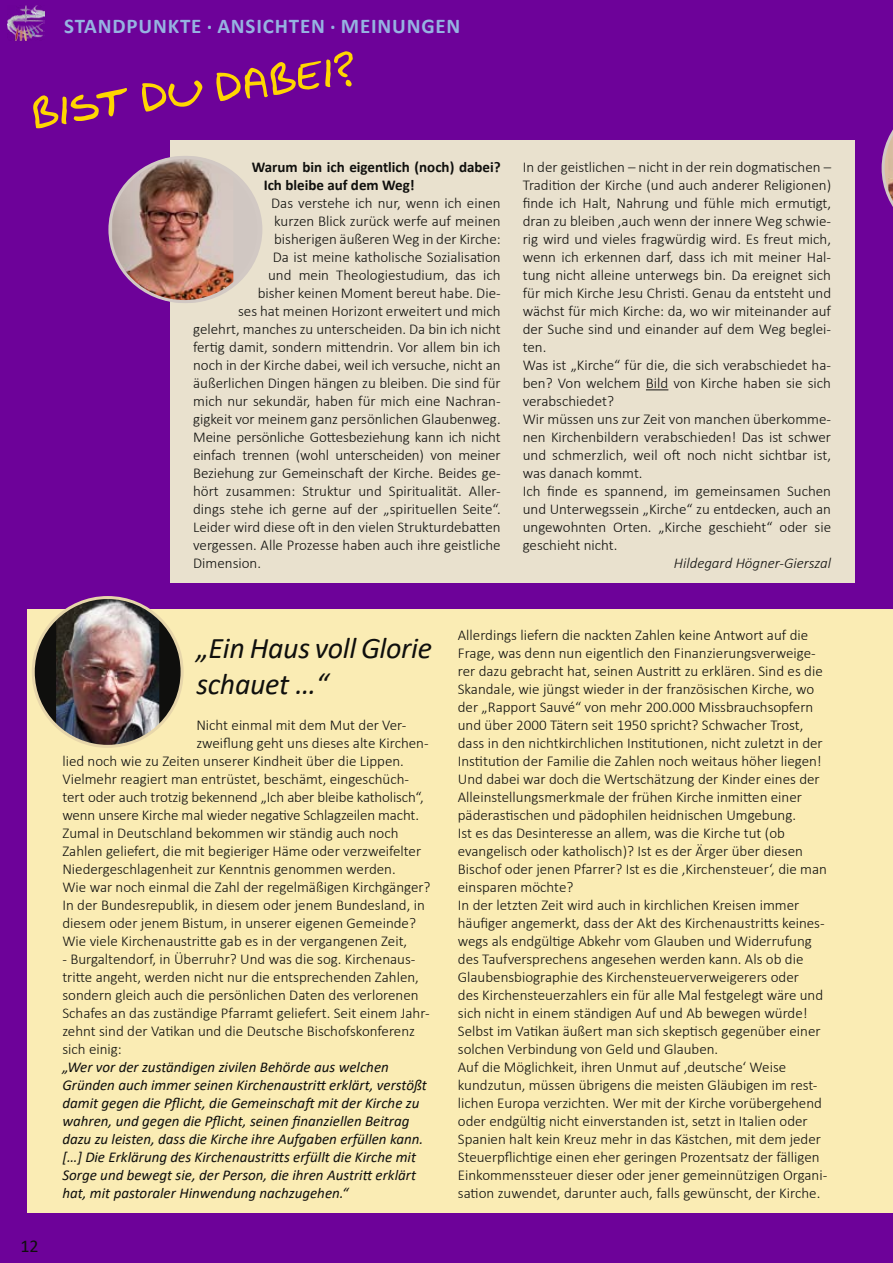
<style>
.page{position:relative;width:893px;height:1263px;background:#6d0299}
.page>*{position:absolute;margin:0;border:0;box-sizing:border-box;transform-origin:0 0}
.t1{font:45px "Biko Normal";color:#ffd600}
.t2{font:italic 30px/36px "Calibri";letter-spacing:-.01em;color:#0f0f0d}
.t3{font:700 21px "Calibri";letter-spacing:.04em;color:#96b3e1}
.t4{font:18px "Calibri";color:#0f0f0d}
.t5{font:300 15px/18px "Calibri";color:#0f0f0d}
.t6{font:italic 15px/18px "Calibri";color:#0f0f0d}
.t7{font:700 15px/18px "Calibri";color:#0f0f0d}
.t8{font:italic 300 15px "Calibri";color:#0f0f0d}
</style>
<div class="page">
<img style="left:7px;top:6px;width:38px;height:34px">
<div style="left:28px;top:609px;width:865px;height:604px;background:#faecb4"></div>
<div style="left:170px;top:140px;width:684px;height:442px;background:#e9e1ce"></div>
<svg style="left:646px;top:389px;width:22px;height:1px"></svg>
<div style="left:110px;top:157px;width:149px;height:145px;background:#d0c7c2;border-radius:50%"></div>
<img style="left:112px;top:157px;width:121px;height:145px">
<div style="left:108px;top:156px;width:152px;height:147px;border:3px solid #d2c9c4;border-radius:50%"></div>
<svg style="left:882px;top:129px;width:11px;height:78px"></svg>
<div style="left:33px;top:597px;width:149px;height:149px;background:#0f0f0d;border-radius:50%"></div>
<img style="left:56px;top:597px;width:103px;height:147px">
<div style="left:32px;top:596px;width:152px;height:152px;border:3px solid #e7d6aa;border-radius:50%"></div>
<h3 class="t3" style="left:64px;top:12px;width:62px">Standpu</h3>
<h3 class="t3" style="left:153px;top:12px;width:309px">nkte . Ansichten . Meinungen</h3>
<h1 class="t1" style="left:29px;top:91px;width:330px;rotate:-8deg">Bist Du dabei?</h1>
<p class="t7" style="left:264px;top:158px;width:239px;text-indent:-12px">Warum bin ich eigentlich (noch) dabei?<br>Ich bleibe auf dem Weg!</p>
<p class="t5" style="left:271px;top:194px;width:231px">Das verstehe ich nur, wenn ich einen</p>
<p class="t5" style="left:274px;top:212px;width:228px">kurzen Blick zurück werfe auf meinen</p>
<p class="t5" style="left:274px;top:230px;width:228px">bisherigen äußeren Weg in der Kirche:</p>
<p class="t5" style="left:273px;top:248px;width:230px">Da ist meine katholische Sozialisation</p>
<p class="t5" style="left:268px;top:266px;width:234px">und mein Theologiestudium, das ich</p>
<p class="t5" style="left:258px;top:284px;width:244px">bisher keinen Moment bereut habe. Die-</p>
<p class="t5" style="left:238px;top:302px;width:264px">ses hat meinen Horizont erweitert und mich</p>
<p class="t5" style="left:193px;top:320px;width:309px">gelehrt, manches zu unterscheiden. Da bin ich nicht</p>
<p class="t5" style="left:193px;top:338px;width:309px">fertig damit, sondern mittendrin. Vor allem bin ich</p>
<p class="t5" style="left:193px;top:356px;width:309px">noch in der Kirche dabei, weil ich versuche, nicht an</p>
<p class="t5" style="left:193px;top:374px;width:309px">äußerlichen Dingen hängen zu bleiben. Die sind für</p>
<p class="t5" style="left:193px;top:392px;width:309px">mich nur sekundär, haben für mich eine Nachran-</p>
<p class="t5" style="left:193px;top:410px;width:309px">gigkeit vor meinem ganz persönlichen Glaubenweg.</p>
<p class="t5" style="left:193px;top:428px;width:309px">Meine persönliche Gottesbeziehung kann ich nicht</p>
<p class="t5" style="left:193px;top:446px;width:309px">einfach trennen (wohl unterscheiden) von meiner</p>
<p class="t5" style="left:193px;top:464px;width:309px">Beziehung zur Gemeinschaft der Kirche. Beides ge-</p>
<p class="t5" style="left:193px;top:482px;width:309px">hört zusammen: Struktur und Spiritualität. Aller-</p>
<p class="t5" style="left:193px;top:500px;width:309px">dings stehe ich gerne auf der „spirituellen Seite“.</p>
<p class="t5" style="left:193px;top:518px;width:309px">Leider wird diese oft in den vielen Strukturdebatten</p>
<p class="t5" style="left:193px;top:536px;width:309px">vergessen. Alle Prozesse haben auch ihre geistliche</p>
<p class="t5" style="left:193px;top:554px;width:69px">Dimension.</p>
<p class="t5" style="left:523px;top:158px;width:310px">I n der geistlichen – nicht in der rein dogmatischen – Tradition der Kirche (und auch anderer Religionen) finde ich Halt, Nahrung und fühle mich ermutigt, dran zu bleiben ,auch wenn der innere Weg schwie&shy;rig wird und vieles fragwürdig wird. Es freut mich, wenn ich erkennen darf, dass ich mit meiner Hal&shy;tung nicht alleine unterwegs bin. Da ereignet sich für mich Kirche Jesu Christi. Genau da entsteht und wächst für mich Kirche: da, wo wir miteinander auf der Suche sind und einander auf dem Weg beglei&shy;ten.<br>Was ist „Kirche“ für die, die sich verabschiedet ha&shy;ben? Von welchem Bild von Kirche haben sie sich verabschiedet?<br>Wir müssen uns zur Zeit von manchen überkomme&shy;nen Kirchenbildern verabschieden! Das ist schwer und schmerzlich, weil oft noch nicht sichtbar ist, was danach kommt.<br>Ich finde es spannend, im gemeinsamen Suchen und U nterwegssein „Kirche“ zu entdecken, auch an ungewohnten Orten. „Kirche geschieht“ oder sie geschieht nicht.</p>
<p class="t8" style="left:674px;top:554px;width:159px">Hildegard Högner-Gierszal</p>
<p class="t4" style="left:21px;top:1233px;width:20px">12</p>
<h2 class="t2" style="left:196px;top:629px;width:237px">„Ein Haus voll Glorie schauet …“</h2>
<p class="t5" style="left:196px;top:716px;width:212px">N icht einmal mit dem M ut der Ver-</p>
<p class="t5" style="left:196px;top:734px;width:234px">zweiflung geht uns dieses alte Kirchen-</p>
<p class="t5" style="left:62px;top:752px;width:343px">lied noch wie zu Zeiten unserer Kindheit über die Lippen.</p>
<p class="t5" style="left:62px;top:770px;width:348px">Vielmehr reagiert man entrüstet, beschämt, eingeschüch-</p>
<p class="t5" style="left:62px;top:788px;width:363px">tert oder auch trotzig bekennend „Ich aber bleibe katholisch“,</p>
<p class="t5" style="left:62px;top:806px;width:358px">wenn unsere Kirche mal wieder negative Schlagzeilen macht.</p>
<p class="t5" style="left:62px;top:824px;width:338px">Zumal in Deutschland bekommen wir ständig auch noch</p>
<p class="t5" style="left:62px;top:842px;width:360px">Zahlen geliefert, die mit begieriger Häme oder verzweifelter</p>
<p class="t5" style="left:62px;top:860px;width:335px">N iedergeschlagenheit zur Kenntnis genommen werden.</p>
<p class="t5" style="left:62px;top:878px;width:370px">Wie war noch einmal die Zahl der regelmäßigen Kirchgänger?</p>
<p class="t5" style="left:62px;top:896px;width:364px">I n der Bundesrepublik, in diesem oder jenem Bundesland, in</p>
<p class="t5" style="left:62px;top:914px;width:355px">diesem oder jenem Bistum, in unserer eigenen Gemeinde?</p>
<p class="t5" style="left:62px;top:932px;width:346px">Wie viele Kirchenaustritte gab es in der vergangenen Zeit,</p>
<p class="t5" style="left:62px;top:950px;width:369px">- Burgaltendorf, in Ü berruhr? U nd was die sog. Kirchenaus&shy;tritte angeht, werden nicht nur die entsprechenden Zahlen, sondern gleich auch die persönlichen Daten des verlorenen Schafes an das zuständige Pfarramt geliefert. Seit einem Jahr&shy;zehnt sind der Vatikan und die Deutsche Bischofskonferenz sich einig:</p>
<p class="t6" style="left:62px;top:1057px;width:366px">„Wer vor der zuständigen zivilen Behörde aus welchen Gründen auch immer seinen Kirchenaustritt erklärt, verstößt damit gegen die Pflicht, die Gemeinschaft mit der Kirche zu wahren, und gegen die Pflicht, seinen finanziellen Beitrag dazu zu leisten, dass die Kirche ihre Aufgaben erfüllen kann. […] Die Erklärung des Kirchenaustritts erfüllt die Kirche mit Sorge und bewegt sie, der Person, die ihren Austritt erklärt hat, mit pastoraler Hinwendung nachzugehen.“</p>
<p class="t5" style="left:458px;top:626px;width:371px">Allerdings liefern die nackten Zahlen keine Antwort auf die Frage, was denn nun eigentlich den Finanzierungsverweige&shy;rer dazu gebracht hat, seinen Austritt zu erklären. Sind es die Skandale, wie jüngst wieder in der französischen Kirche, wo der „Rapport Sauvé“ von mehr 200.000 M issbrauchsopfern und über 2000 Tätern seit 1950 spricht? Schwacher Trost, dass in den nichtkirchlichen I nstitutionen, nicht zuletzt in der I nstitution der Familie die Zahlen noch weitaus höher liegen!<br>U nd dabei war doch die Wertschätzung der Kinder eines der Alleinstellungsmerkmale der frühen Kirche inmitten einer päderastischen und pädophilen heidnischen U mgebung.<br>Ist es das Desinteresse an allem, was die Kirche tut (ob evangelisch oder katholisch)? Ist es der Ärger über diesen Bischof oder jenen Pfarrer? Ist es die ‚Kirchensteuer‘, die man einsparen möchte?<br>I n der letzten Zeit wird auch in kirchlichen Kreisen immer häufiger angemerkt, dass der Akt des Kirchenaustritts keines&shy;wegs als endgültige Abkehr vom Glauben und Widerrufung des Taufversprechens angesehen werden kann. Als ob die Glaubensbiographie des Kirchensteuerverweigerers oder<br>des Kirchensteuerzahlers ein für alle Mal festgelegt wäre und sich nicht in einem ständigen Auf und Ab bewegen würde!<br>Selbst im Vatikan äußert man sich skeptisch gegenüber einer solchen Verbindung von Geld und Glauben.<br>Auf die Möglichkeit, ihren U nmut auf ‚deutsche‘ Weise kundzutun, müssen übrigens die meisten Gläubigen im rest&shy;lichen Europa verzichten. Wer mit der Kirche vorübergehend oder endgültig nicht einverstanden ist, setzt in Italien oder Spanien halt kein Kreuz mehr in das Kästchen, mit dem jeder Steuerpflichtige einen eher geringen Prozentsatz der fälligen Einkommenssteuer dieser oder jener gemeinnützigen Organi&shy;sation zuwendet, darunter auch, falls gewünscht, der Kirche.</p>
</div>
